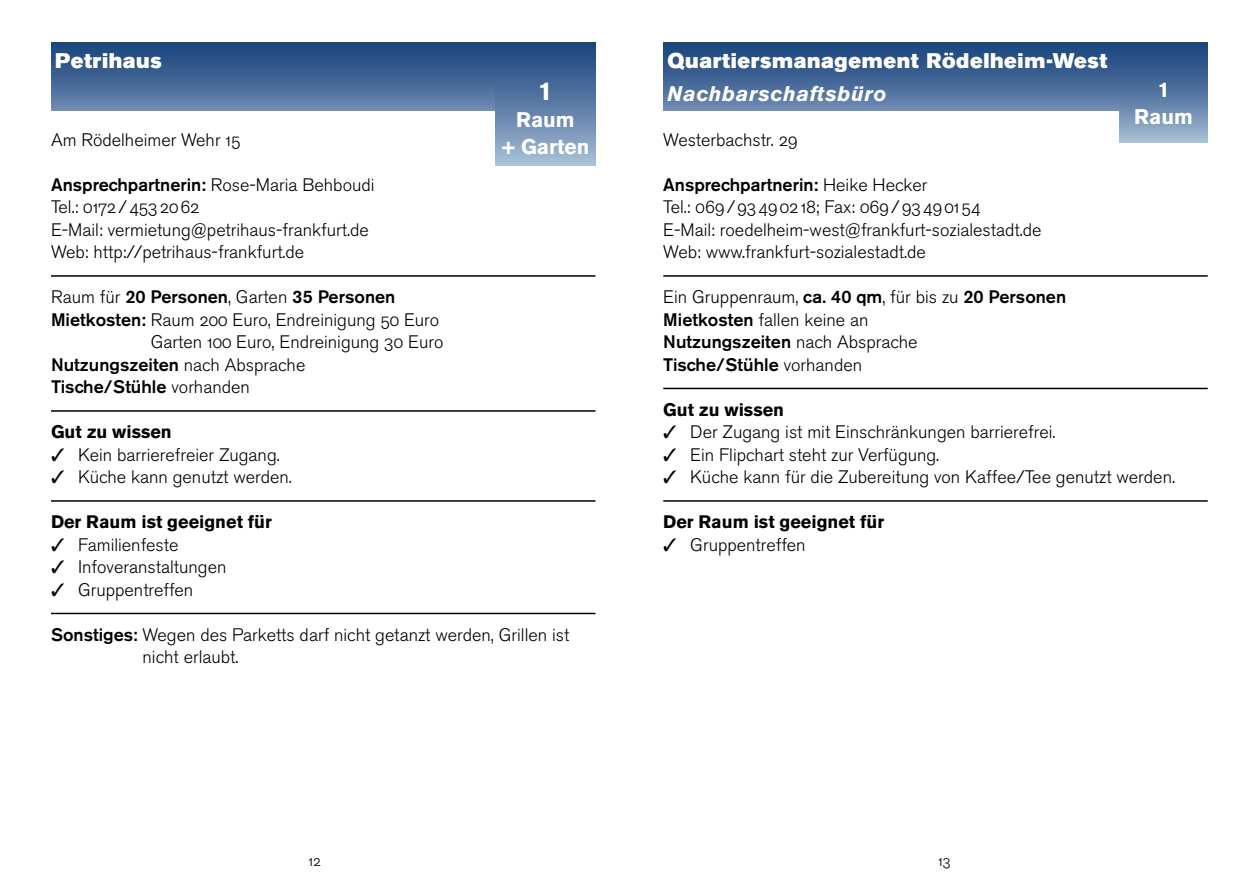
<style>
.page{position:relative;width:1259px;height:893px;background:#fff}
.page>*{position:absolute;margin:0;border:0;box-sizing:border-box;transform-origin:0 0}
.t1{font:700 25.5px "Akzidenz Grotesk BE";color:#fff}
.t2{font:21px "Akzidenz Grotesk BE Super";letter-spacing:.03em;color:#fff}
.t3{font:italic 700 21px "Akzidenz Grotesk BE";letter-spacing:.03em;color:#fff}
.t4{font:700 21px/27px "Akzidenz Grotesk BE";color:#fff;text-align:center}
.t5{font:18px/22.5px "Akzidenz Grotesk BE Light Os F";color:#000}
.t6{font:500 18px/22.5px "Akzidenz Grotesk BE";color:#000}
.t7{font:700 18px "Akzidenz Grotesk BE";color:#000}
.t8{font:15px "Akzidenz Grotesk BE Light Os F";color:#000}
.s1{font-family:"Akzidenz Grotesk BE Light Os F";font-weight:400}
.s2{font-family:"Akzidenz Grotesk BE";font-weight:500}
</style>
<div class="page">
<hr style="left:51px;top:275px;width:544px;height:2px;background:#000">
<hr style="left:51px;top:410px;width:544px;height:2px;background:#000">
<hr style="left:51px;top:500px;width:544px;height:2px;background:#000">
<hr style="left:51px;top:613px;width:544px;height:1px;background:#000">
<div style="left:51px;top:43px;width:544px;height:68px;background:linear-gradient(to bottom,#16427a,#6b87af)"></div>
<div style="left:495px;top:81px;width:100px;height:85px;background:linear-gradient(to bottom,#406294,#a8c0d6)"></div>
<hr style="left:663px;top:275px;width:544px;height:2px;background:#000">
<hr style="left:663px;top:388px;width:544px;height:1px;background:#000">
<hr style="left:663px;top:500px;width:544px;height:2px;background:#000">
<div style="left:663px;top:43px;width:544px;height:68px;background:linear-gradient(to bottom,#16427a,#6b87af)"></div>
<div style="left:1119px;top:81px;width:88px;height:61px;background:linear-gradient(to bottom,#406294,#a6bfd5)"></div>
<p class="t2" style="left:55px;top:48px;width:108px">Petrihaus</p>
<h1 class="t1" style="left:538px;top:77px;width:16px">1</h1>
<p class="t4" style="left:501px;top:107px;width:89px">Raum<br>+ Garten</p>
<p class="t5" style="left:51px;top:129px;width:191px">Am Rödelheimer Wehr 15</p>
<p class="t6" style="left:51px;top:173px;width:325px">Ansprechpartnerin: <span class="s1">Rose-Maria Behboudi</span></p>
<p class="t5" style="left:51px;top:196px;width:319px">Tel.: 0172/4532062<br>E-Mail: vermietung@petrihaus-frankfurt.de<br>Web: http://petrihaus-frankfurt.de</p>
<p class="t6" style="left:51px;top:285px;width:346px"><span class="s1">Raum für</span> 20 Personen<span class="s1">, Garten</span> 35 Personen</p>
<p class="t5" style="left:51px;top:309px;width:394px;text-align:right"><span class="s2">Mietkosten:</span> Raum 200 Euro, Endreinigung 50 Euro<br>Garten 100 Euro, Endreinigung 30 Euro</p>
<p class="t6" style="left:51px;top:353px;width:256px">Nutzungszeiten <span class="s1">nach Absprache<br></span>Tische/Stühle <span class="s1">vorhanden</span></p>
<p class="t7" style="left:51px;top:421px;width:122px">Gut zu wissen</p>
<p class="t5" style="left:51px;top:444px;width:230px">✓ Kein barrierefreier Zugang.</p>
<p class="t5" style="left:51px;top:466px;width:242px">✓ Küche kann genutzt werden.</p>
<p class="t7" style="left:51px;top:511px;width:222px">Der Raum ist geeignet für</p>
<p class="t5" style="left:51px;top:534px;width:129px">✓ Familienfeste</p>
<p class="t5" style="left:51px;top:556px;width:177px">✓ Infoveranstaltungen</p>
<p class="t5" style="left:51px;top:579px;width:144px">✓ Gruppentreffen</p>
<p class="t5" style="left:143px;top:624px;width:428px;text-indent:-91px"><span class="s2">Sonstiges:</span> Wegen des Parketts darf nicht getanzt werden, Grillen ist nicht erlaubt.</p>
<p class="t2" style="left:667px;top:48px;width:441px">Quartiersmanagement Rödelheim-West</p>
<p class="t3" style="left:667px;top:81px;width:220px">Nachbarschaftsbüro</p>
<p class="t4" style="left:1134px;top:76px;width:60px">1<br>Raum</p>
<p class="t5" style="left:663px;top:129px;width:136px">Westerbachstr. 29</p>
<p class="t6" style="left:663px;top:173px;width:266px">Ansprechpartnerin: <span class="s1">Heike Hecker</span></p>
<p class="t5" style="left:663px;top:196px;width:380px">Tel.: 069/93490218; Fax: 069/93490154<br>E-Mail: roedelheim-west@frankfurt-sozialestadt.de<br>Web: www.frankfurt-sozialestadt.de</p>
<p class="t5" style="left:663px;top:286px;width:404px">Ein Gruppenraum, <span class="s2">ca. 40 qm</span>, für bis zu <span class="s2">20 Personen<br>Mietkosten</span> fallen keine an</p>
<p class="t6" style="left:663px;top:330px;width:256px">Nutzungszeiten <span class="s1">nach Absprache<br></span>Tische/Stühle <span class="s1">vorhanden</span></p>
<p class="t7" style="left:663px;top:399px;width:122px">Gut zu wissen</p>
<p class="t5" style="left:663px;top:421px;width:394px">✓ Der Zugang ist mit Einschränkungen barrierefrei.</p>
<p class="t5" style="left:663px;top:444px;width:277px">✓ Ein Flipchart steht zur Verfügung.</p>
<p class="t5" style="left:663px;top:466px;width:513px">✓ Küche kann für die Zubereitung von Kaffee/Tee genutzt werden.</p>
<p class="t7" style="left:663px;top:511px;width:222px">Der Raum ist geeignet für</p>
<p class="t5" style="left:663px;top:534px;width:144px">✓ Gruppentreffen</p>
<p class="t8" style="left:308px;top:852px;width:14px">12</p>
<p class="t8" style="left:938px;top:852px;width:14px">13</p>
</div>
